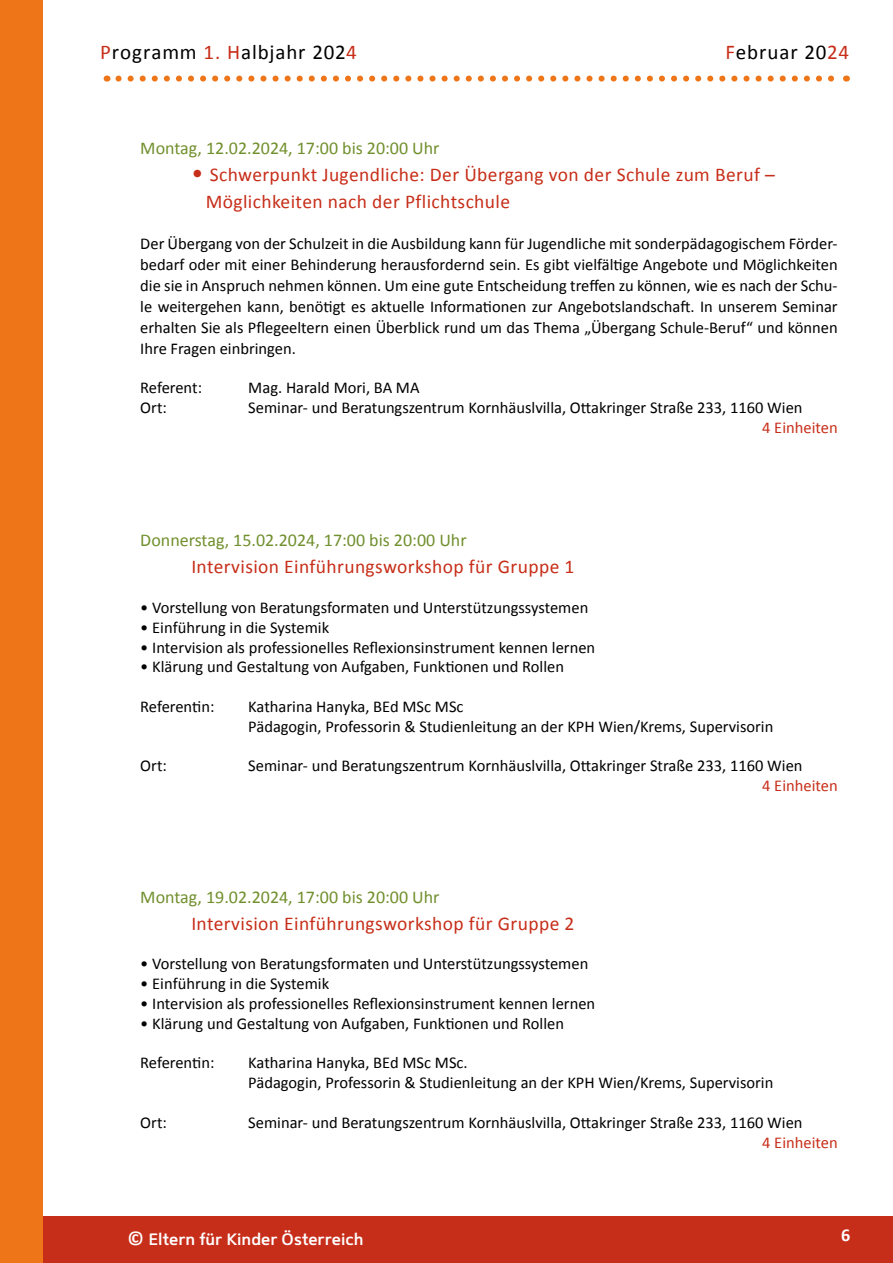
<style>
.page{position:relative;width:893px;height:1263px;background:#fff}
.page>*{position:absolute;margin:0;border:0;box-sizing:border-box;transform-origin:0 0}
.t1{font:21px "Calibri";letter-spacing:.04em;color:#000}
.Seminarüberschrift{font:19.5px "Calibri";letter-spacing:.02em;color:#c72e19}
.t2{font:700 18.15px "Calibri";color:#fff}
.Datum{font:18px "Calibri";color:#718f2d}
.Fliesstext{font:16.5px/21px "Calibri";color:#000;text-align:justify}
.Einheiten{font:16.5px "Calibri";color:#c72e19}
.t3{font:600 16.5px "Mentone";color:#fff}
.s1{color:#c72e19}
.s2{font-size:24px}
.s3{font-family:"Calibri";font-weight:700;font-size:19.8px}
</style>
<div class="page">
<div style="left:0;top:1216px;width:893px;height:47px;background:#c72e19"></div>
<div style="left:0;top:0;width:43px;height:1263px;background:#ee7518"></div>
<svg style="left:118px;top:76px;width:716px;height:6px"></svg>
<p class="t1" style="left:100px;top:39px;width:258px"><span class="s1">P</span>rogramm <span class="s1">1. H</span>albjahr 202<span class="s1">4</span></p>
<p class="t1" style="left:725px;top:39px;width:125px"><span class="s1">F</span>ebruar 20<span class="s1">24</span></p>
<p class="Datum" style="left:140px;top:137px;width:301px">Montag, 12.02.2024, 17:00 bis 20:00 Uhr</p>
<p class="Seminarüberschrift" style="left:191px;top:162px;width:585px"><span class="s2">•</span> Schwerpunkt Jugendliche: Der Übergang von der Schule zum Beruf –</p>
<p class="Seminarüberschrift" style="left:206px;top:189px;width:306px">Möglichkeiten nach der Pflichtschule</p>
<p class="Fliesstext" style="left:140px;top:232px;width:699px">Der Übergang von der Schulzeit in die Ausbildung kann für Jugendliche mit sonderpädagogischem Förder&shy;bedarf oder mit einer Behinderung herausfordernd sein. Es gibt vielfältige Angebote und Möglichkeiten die sie in Anspruch nehmen können. Um eine gute Entscheidung treffen zu können, wie es nach der Schu&shy;le weitergehen kann, benötigt es aktuelle Informationen zur Angebotslandschaft. In unserem Seminar erhalten Sie als Pflegeeltern einen Überblick rund um das Thema „Übergang Schule-Beruf“ und können Ihre Fragen einbringen.</p>
<p class="Fliesstext" style="left:140px;top:376px;width:63px">Referent:</p>
<p class="Fliesstext" style="left:248px;top:376px;width:173px">Mag. Harald Mori, BA MA</p>
<p class="Fliesstext" style="left:140px;top:396px;width:28px">Ort:</p>
<p class="Fliesstext" style="left:248px;top:396px;width:556px">Seminar- und Beratungszentrum Kornhäuslvilla, Ottakringer Straße 233, 1160 Wien</p>
<p class="Einheiten" style="left:762px;top:417px;width:77px">4 Einheiten</p>
<p class="Datum" style="left:140px;top:529px;width:328px">Donnerstag, 15.02.2024, 17:00 bis 20:00 Uhr</p>
<p class="Seminarüberschrift" style="left:191px;top:555px;width:385px">Intervision Einführungsworkshop für Gruppe 1</p>
<p class="Fliesstext" style="left:140px;top:596px;width:449px">• Vorstellung von Beratungsformaten und Unterstützungssystemen</p>
<p class="Fliesstext" style="left:140px;top:616px;width:190px">• Einführung in die Systemik</p>
<p class="Fliesstext" style="left:140px;top:636px;width:456px">• Intervision als professionelles Reflexionsinstrument kennen lernen</p>
<p class="Fliesstext" style="left:140px;top:655px;width:425px">• Klärung und Gestaltung von Aufgaben, Funktionen und Rollen</p>
<p class="Fliesstext" style="left:140px;top:695px;width:76px">Referentin:</p>
<p class="Fliesstext" style="left:248px;top:695px;width:217px">Katharina Hanyka, BEd MSc MSc</p>
<p class="Fliesstext" style="left:248px;top:715px;width:527px">Pädagogin, Professorin &amp; Studienleitung an der KPH Wien/Krems, Supervisorin</p>
<p class="Fliesstext" style="left:140px;top:754px;width:28px">Ort:</p>
<p class="Fliesstext" style="left:248px;top:754px;width:556px">Seminar- und Beratungszentrum Kornhäuslvilla, Ottakringer Straße 233, 1160 Wien</p>
<p class="Einheiten" style="left:762px;top:775px;width:77px">4 Einheiten</p>
<p class="Datum" style="left:140px;top:885px;width:301px">Montag, 19.02.2024, 17:00 bis 20:00 Uhr</p>
<p class="Seminarüberschrift" style="left:191px;top:911px;width:385px">Intervision Einführungsworkshop für Gruppe 2</p>
<p class="Fliesstext" style="left:140px;top:952px;width:449px">• Vorstellung von Beratungsformaten und Unterstützungssystemen</p>
<p class="Fliesstext" style="left:140px;top:972px;width:190px">• Einführung in die Systemik</p>
<p class="Fliesstext" style="left:140px;top:992px;width:456px">• Intervision als professionelles Reflexionsinstrument kennen lernen</p>
<p class="Fliesstext" style="left:140px;top:1012px;width:425px">• Klärung und Gestaltung von Aufgaben, Funktionen und Rollen</p>
<p class="Fliesstext" style="left:140px;top:1051px;width:76px">Referentin:</p>
<p class="Fliesstext" style="left:248px;top:1051px;width:221px">Katharina Hanyka, BEd MSc MSc.</p>
<p class="Fliesstext" style="left:248px;top:1071px;width:527px">Pädagogin, Professorin &amp; Studienleitung an der KPH Wien/Krems, Supervisorin</p>
<p class="Fliesstext" style="left:140px;top:1111px;width:28px">Ort:</p>
<p class="Fliesstext" style="left:248px;top:1111px;width:556px">Seminar- und Beratungszentrum Kornhäuslvilla, Ottakringer Straße 233, 1160 Wien</p>
<p class="Einheiten" style="left:762px;top:1132px;width:77px">4 Einheiten</p>
<p class="t3" style="left:128px;top:1229px;width:237px"><span class="s3">©</span> Eltern für Kinder Österreich</p>
<p class="t2" style="left:841px;top:1223px;width:11px">6</p>
</div>
